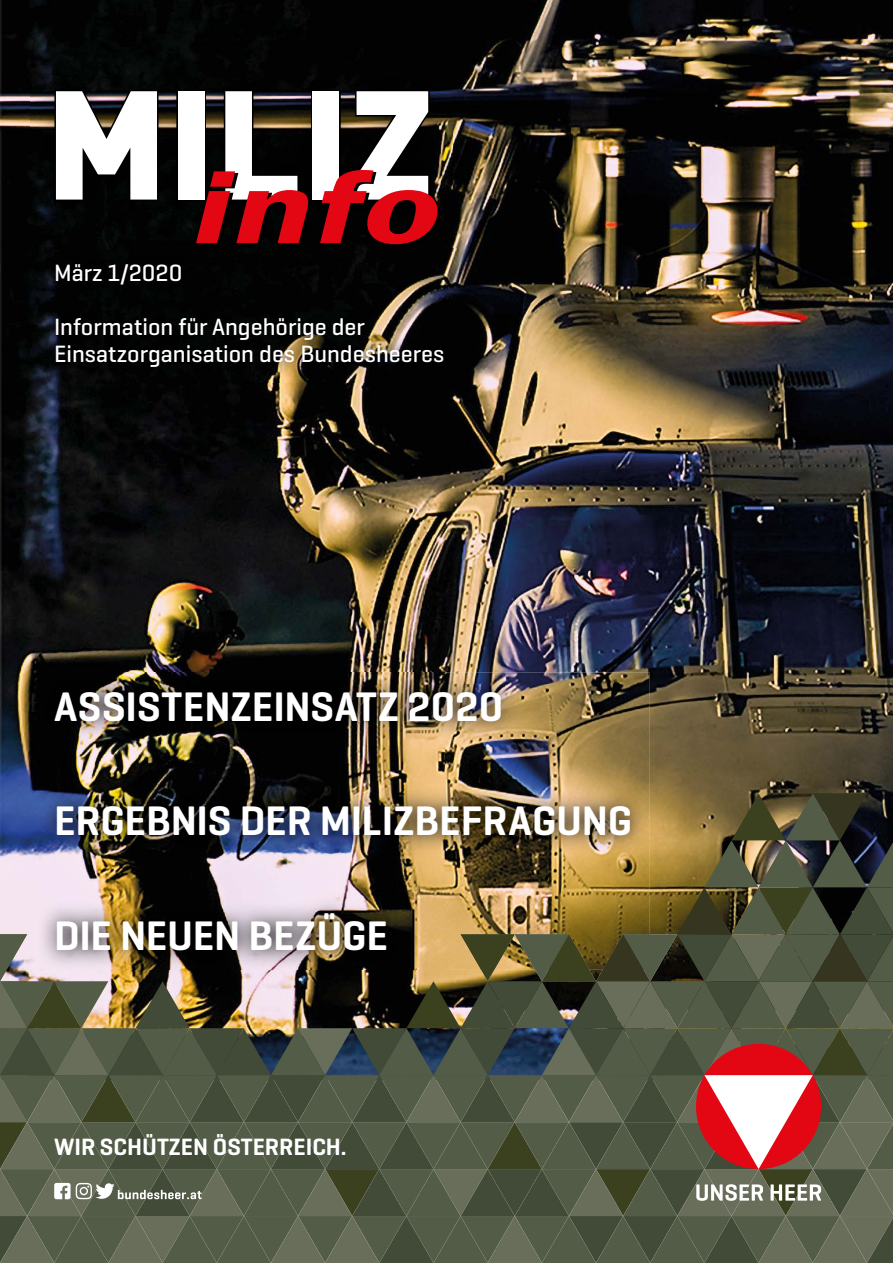
<style>
.page{position:relative;width:893px;height:1263px;background:#fff}
.page>*{position:absolute;margin:0;border:0;box-sizing:border-box;transform-origin:0 0}
.t1{font:900 152.1px "DIN";letter-spacing:-.005em;color:#fff}
.t2{font:600 42px "Geogrotesque";color:#fff}
.t3{font:500 24px/27px "Geogrotesque";color:#fff}
.t4{font:600 24px "Geogrotesque";color:#fff}
</style>
<div class="page">
<img style="left:0;top:0;width:893px;height:793px">
<svg style="left:0;top:793px;width:893px;height:470px;background:#5d5c49"></svg>
<img style="left:40px;top:249px;width:418px;height:134px">
<img style="left:37px;top:672px;width:613px;height:297px">
<img style="left:461px;top:934px;width:88px;height:35px">
<img style="left:643px;top:934px;width:7px;height:35px">
<img style="left:549px;top:934px;width:40px;height:35px">
<img style="left:603px;top:934px;width:40px;height:35px">
<img style="left:30px;top:67px;width:423px;height:158px">
<svg style="left:53px;top:88px;width:107px;height:115px;background:#13110f"></svg>
<div style="left:176px;top:90px;width:30px;height:111px;border:3px solid #000"></div>
<svg style="left:196px;top:88px;width:245px;height:158px;background:#3c0d0d"></svg>
<h1 class="t1" style="left:45px;top:43px;width:389px">MILIZ</h1>
<p class="t3" style="left:54px;top:259px;width:130px">März 1/2020</p>
<p class="t3" style="left:54px;top:313px;width:392px">Information für Angehörige der<br>Einsatzorganisation des Bundesheeres</p>
<h2 class="t2" style="left:54px;top:680px;width:451px">ASSISTENZEINSATZ 2020</h2>
<h2 class="t2" style="left:54px;top:795px;width:580px">ERGEBNIS DER MILIZBEFRAGUNG</h2>
<h2 class="t2" style="left:54px;top:909px;width:335px">DIE NEUEN BEZÜGE</h2>
<p class="t4" style="left:54px;top:1132px;width:294px">WIR SCHÜTZEN ÖSTERREICH.</p>
</div>
